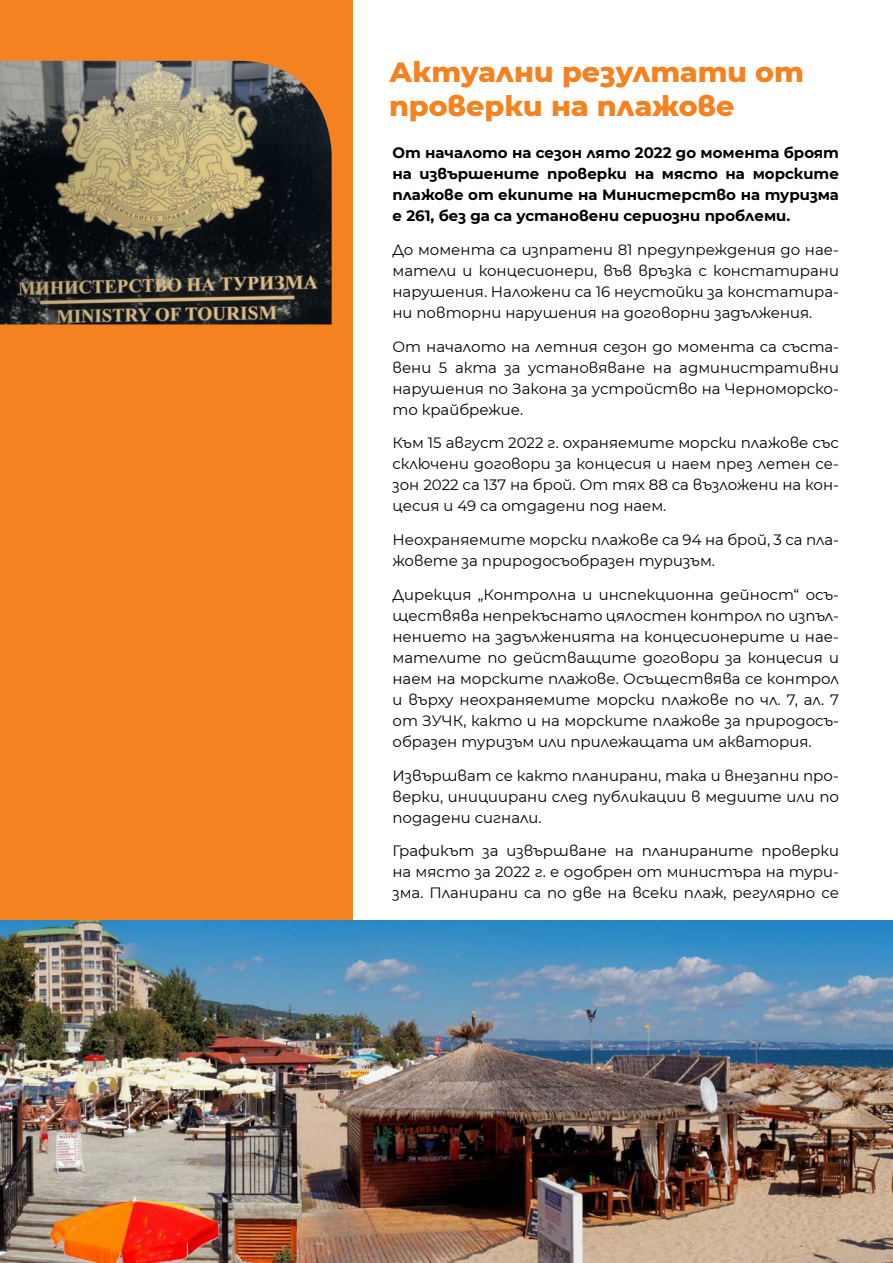
<style>
.page{position:relative;width:893px;height:1263px;background:#fff}
.page>*{position:absolute;margin:0;border:0;box-sizing:border-box;transform-origin:0 0}
.t1{font:800 28.5px/34.2px "Montserrat";color:#f58220}
.t2{font:15px/21px "Montserrat";color:#000;text-align:justify}
.t3{font:700 15px/21px "Montserrat";color:#000;text-align:justify}
</style>
<div class="page">
<div style="left:0;top:0;width:353px;height:1263px;background:#f58220"></div>
<img style="left:0;top:61px;width:332px;height:263px">
<img style="left:0;top:921px;width:893px;height:342px">
<h1 class="t1" style="left:389px;top:53px;width:416px">Актуални резултати от проверки на плажове</h1>
<p class="t3" style="left:392px;top:141px;width:448px">От началото на сезон лято 2022 до момента броят на извършените проверки на място на морските плажове от екипите на Министерство на туризма е 261, без да са установени сериозни проблеми.</p>
<p class="t2" style="left:392px;top:238px;width:448px">До момента са изпратени 81 предупреждения до нае&shy;матели и концесионери, във връзка с констатирани нарушения. Наложени са 16 неустойки за констатира&shy;ни повторни нарушения на договорни задължения.</p>
<p class="t2" style="left:392px;top:335px;width:448px">От началото на летния сезон до момента са съста&shy;вени 5 акта за установяване на административни нарушения по Закона за устройство на Черноморско&shy;то крайбрежие.</p>
<p class="t2" style="left:392px;top:432px;width:448px">Към 15 август 2022 г. охраняемите морски плажове със сключени договори за концесия и наем през летен се&shy;зон 2022 са 137 на брой. От тях 88 са възложени на кон&shy;цесия и 49 са отдадени под наем.</p>
<p class="t2" style="left:392px;top:529px;width:448px">Н еохраняемите морски плажове са 94 на брой, 3 са пла&shy;жовете за природосъобразен туризъм.</p>
<p class="t2" style="left:392px;top:583px;width:448px">Дирекция „Контролна и инспекционна дейност“ осъ&shy;ществява непрекъснато цялостен контрол по изпъл&shy;нението на задълженията на концесионерите и нае&shy;мателите по действащите договори за концесия и наем на морските плажове. Осъществява се контрол и върху неохраняемите морски плажове по чл. 7, ал. 7 от ЗУЧК, както и на морските плажове за природосъ&shy;образен туризъм или прилежащата им акватория.</p>
<p class="t2" style="left:392px;top:764px;width:448px">Извършват се както планирани, така и внезапни про&shy;верки, инициирани след публикации в медиите или по подадени сигнали.</p>
<p class="t2" style="left:392px;top:840px;width:448px">Графикът за извършване на планираните проверки на място за 2022 г. е одобрен от министъра на тури&shy;зма. Планирани са по две на всеки плаж, регулярно се</p>
</div>
